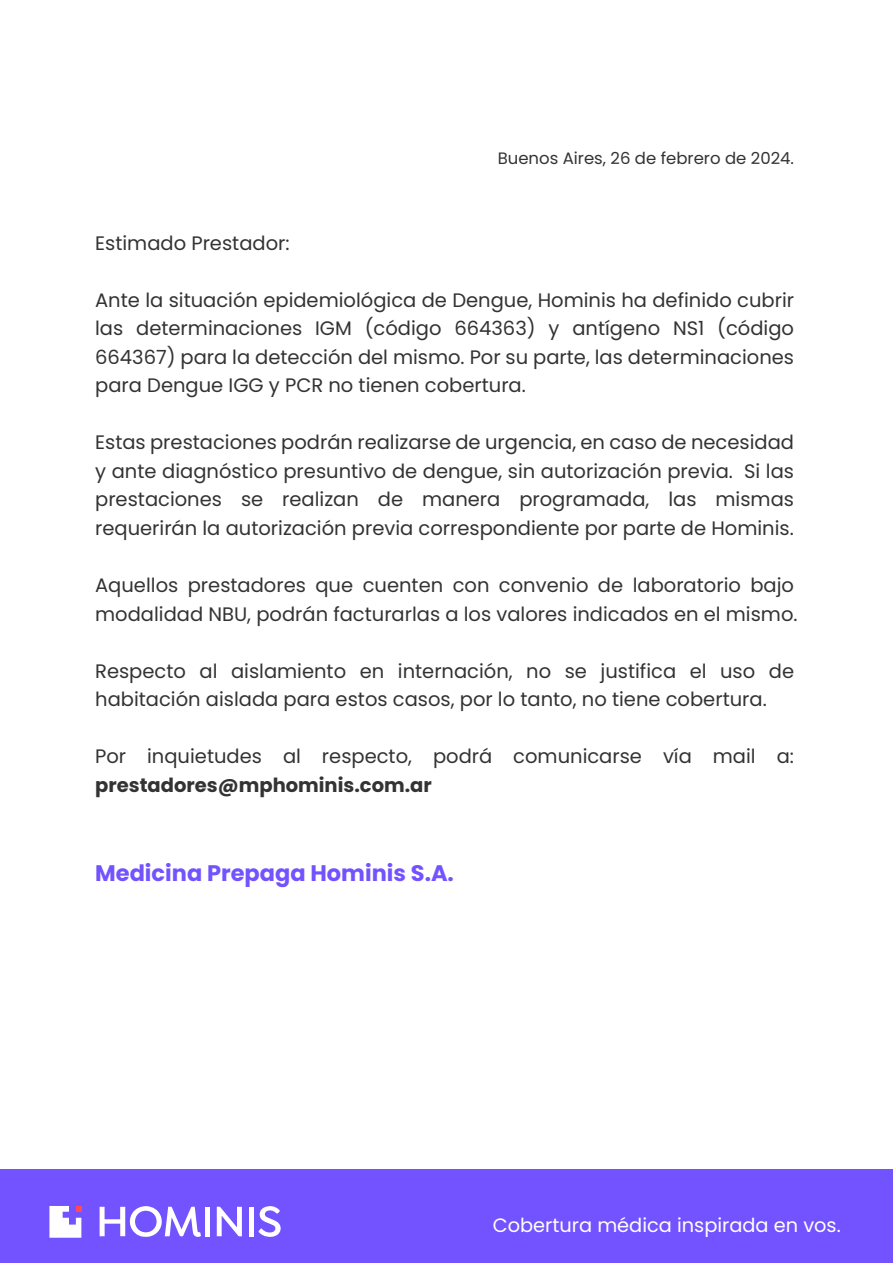
<style>
.page{position:relative;width:893px;height:1263px;background:#fff}
.page>*{position:absolute;margin:0;border:0;box-sizing:border-box;transform-origin:0 0}
.t1{font:700 22.5px "Poppins";color:#7352ff}
.t2{font:19.5px/28.5px "Poppins";color:#333;text-align:justify}
.t3{font:700 19.5px "Poppins";color:#333}
.t4{font:19.35px "Poppins";color:#fff}
.t5{font:16.5px "Poppins";color:#333}
</style>
<div class="page">
<div style="left:0;top:1169px;width:893px;height:94px;background:#7352ff"></div>
<svg style="left:49px;top:1206px;width:32px;height:32px"></svg>
<svg style="left:217px;top:1207px;width:25px;height:29px"></svg>
<svg style="left:100px;top:1206px;width:101px;height:31px"></svg>
<svg style="left:258px;top:1206px;width:23px;height:31px"></svg>
<div style="left:205px;top:1207px;width:5px;height:29px;background:#fff"></div>
<div style="left:249px;top:1207px;width:5px;height:29px;background:#fff"></div>
<p class="t2" style="left:95px;top:229px;width:196px">Estimado Prestador:</p>
<p class="t5" style="left:498px;top:149px;width:298px">Buenos Aires, 26 de febrero de 2024.</p>
<p class="t2" style="left:95px;top:286px;width:700px">Ante la situación epidemiológica de Dengue, Hominis ha definido cubrir las determinaciones IGM (código 664363) y antígeno NS1 (código 664367) para la detección del mismo. Por su parte, las determinaciones para Dengue IGG y PCR no tienen cobertura.</p>
<p class="t2" style="left:95px;top:428px;width:700px">Estas prestaciones podrán realizarse de urgencia, en caso de necesidad y ante diagnóstico presuntivo de dengue, sin autorización previa. Si las prestaciones se realizan de manera programada, las mismas requerirán la autorización previa correspondiente por parte de Hominis.</p>
<p class="t2" style="left:95px;top:571px;width:704px">Aquellos prestadores que cuenten con convenio de laboratorio bajo modalidad NBU, podrán facturarlas a los valores indicados en el mismo.</p>
<p class="t2" style="left:95px;top:656px;width:700px">Respecto al aislamiento en internación, no se justifica el uso de habitación aislada para estos casos, por lo tanto, no tiene cobertura.</p>
<p class="t2" style="left:95px;top:742px;width:700px">Por inquietudes al respecto, podrá comunicarse vía mail a:</p>
<p class="t3" style="left:95px;top:773px;width:338px">prestadores@mphominis.com.ar</p>
<p class="t1" style="left:95px;top:860px;width:360px">Medicina Prepaga Hominis S.A.</p>
<p class="t4" style="left:493px;top:1214px;width:349px">Cobertura médica inspirada en vos.</p>
</div>
